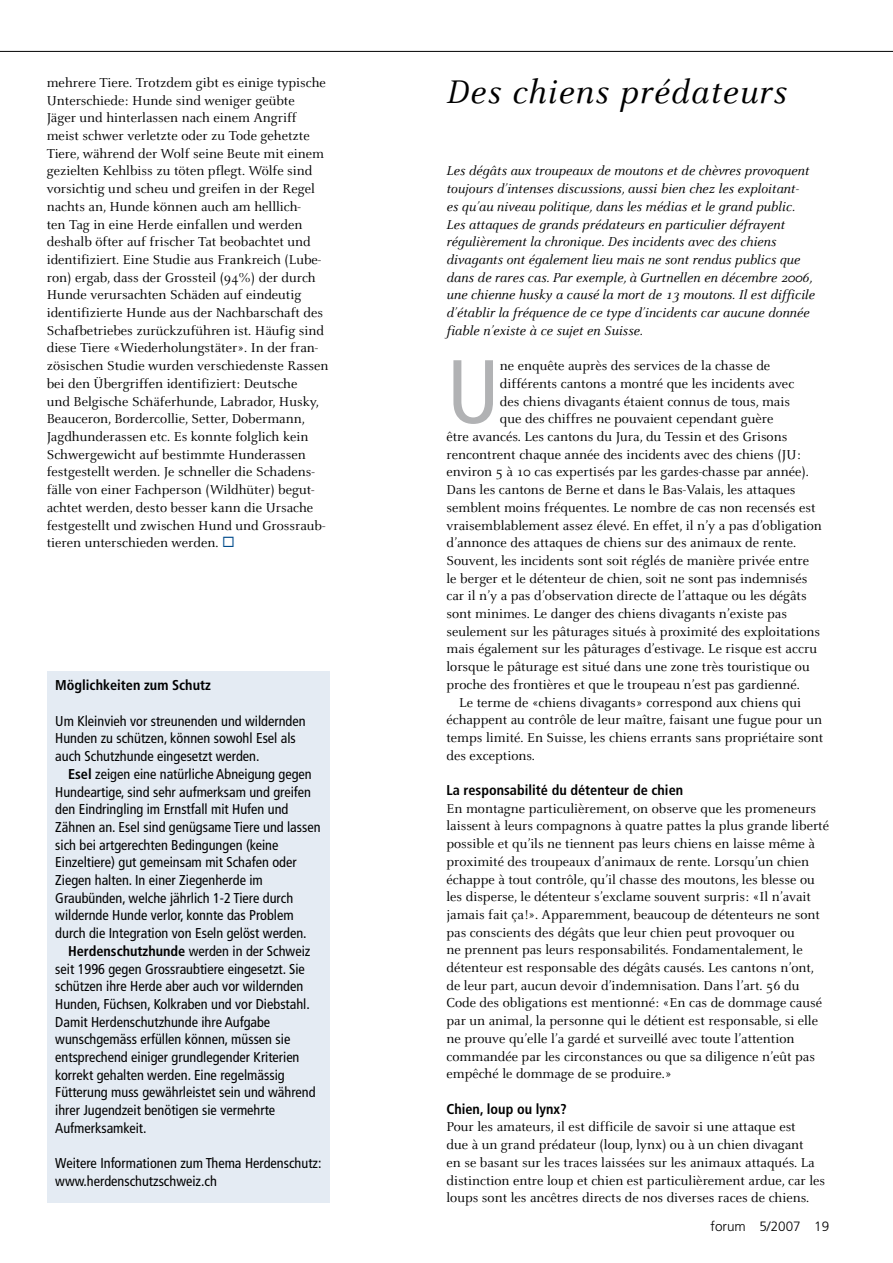
<style>
.page{position:relative;width:893px;height:1263px;background:#fff}
.page>*{position:absolute;margin:0;border:0;box-sizing:border-box;transform-origin:0 0}
.t1{font:condensed 90.3px "Frutiger";color:#b1b2b4}
.t2{font:italic 36px "Celeste";letter-spacing:.03em;color:#000}
.t3{font:14.25px/17.7px "Celeste";color:#000}
.t4{font:condensed 14.25px/17.7px "Frutiger";color:#000}
.t5{font:italic 14.25px/17.7px "Celeste";color:#000}
.t6{font:700 condensed 14.25px "Frutiger";color:#000}
.t7{font:300 13.5px "Frutiger";color:#000}
.s1{color:#004b8b}
.s2{font-weight:700}
</style>
<div class="page">
<hr style="left:0;top:51px;width:893px;height:1px;background:#000">
<div style="left:47px;top:671px;width:283px;height:531px;background:#e4ebf3"></div>
<p class="t3" style="left:47px;top:74px;width:283px">mehrere Tiere. Trotzdem gibt es einige typische Unterschiede: Hunde sind weniger geübte<br>Jäger und hinterlassen nach einem Angriff meist schwer verletzte oder zu Tode gehetzte Tiere, während der Wolf seine Beute mit einem gezielten Kehlbiss zu töten pflegt. Wölfe sind vorsichtig und scheu und greifen in der Regel nachts an, Hunde können auch am helllich-<br>ten Tag in eine Herde einfallen und werden deshalb öfter auf frischer Tat beobachtet und identifiziert. Eine Studie aus Frankreich (Lube&shy;ron) ergab, dass der Grossteil (94%) der durch Hunde verursachten Schäden auf eindeutig identifizierte Hunde aus der Nachbarschaft des Schafbetriebes zurückzuführen ist. Häufig sind diese Tiere «Wiederholungstäter». In der fran&shy;zösischen Studie wurden verschiedenste Rassen bei den Übergriffen identifiziert: Deutsche<br>und Belgische Schäferhunde, Labrador, Husky, Beauceron, Bordercollie, Setter, Dobermann, Jagdhunderassen etc. Es konnte folglich kein Schwergewicht auf bestimmte Hunderassen festgestellt werden. Je schneller die Schadens&shy;fälle von einer Fachperson (Wildhüter) begut&shy;achtet werden, desto besser kann die Ursache festgestellt und zwischen Hund und Grossraub&shy;tieren unterschieden werden. <span class="s1">◻</span></p>
<p class="t6" style="left:55px;top:677px;width:157px">Möglichkeiten zum Schutz</p>
<p class="t4" style="left:55px;top:712px;width:252px">Um Kleinvieh vor streunenden und wildernden<br>Hunden zu schützen, können sowohl Esel als auch Schutzhunde eingesetzt werden.</p>
<p class="t4" style="left:68px;top:765px;width:245px"><span class="s2">Esel</span> zeigen eine natürliche Abneigung gegen</p>
<p class="t4" style="left:55px;top:783px;width:257px">Hundeartige, sind sehr aufmerksam und greifen</p>
<p class="t4" style="left:55px;top:800px;width:235px">den Eindringling im Ernstfall mit Hufen und</p>
<p class="t4" style="left:55px;top:818px;width:267px">Zähnen an. Esel sind genügsame Tiere und lassen</p>
<p class="t4" style="left:55px;top:836px;width:225px">sich bei artgerechten Bedingungen (keine</p>
<p class="t4" style="left:55px;top:854px;width:243px">Einzeltiere) gut gemeinsam mit Schafen oder</p>
<p class="t4" style="left:55px;top:871px;width:209px">Ziegen halten. In einer Ziegenherde im</p>
<p class="t4" style="left:55px;top:889px;width:239px">Graubünden, welche jährlich 1-2 Tiere durch</p>
<p class="t4" style="left:55px;top:907px;width:240px">wildernde Hunde verlor, konnte das Problem</p>
<p class="t4" style="left:55px;top:924px;width:253px">durch die Integration von Eseln gelöst werden.</p>
<p class="t4" style="left:68px;top:942px;width:244px"><span class="s2">Herdenschutzhunde</span> werden in der Schweiz</p>
<p class="t4" style="left:55px;top:960px;width:251px">seit 1996 gegen Grossraubtiere eingesetzt. Sie</p>
<p class="t4" style="left:55px;top:977px;width:249px">schützen ihre Herde aber auch vor wildernden</p>
<p class="t4" style="left:55px;top:995px;width:256px">Hunden, Füchsen, Kolkraben und vor Diebstahl.</p>
<p class="t4" style="left:55px;top:1013px;width:217px">Damit Herdenschutzhunde ihre Aufgabe</p>
<p class="t4" style="left:55px;top:1031px;width:237px">wunschgemäss erfüllen können, müssen sie</p>
<p class="t4" style="left:55px;top:1048px;width:246px">entsprechend einiger grundlegender Kriterien</p>
<p class="t4" style="left:55px;top:1066px;width:231px">korrekt gehalten werden. Eine regelmässig</p>
<p class="t4" style="left:55px;top:1084px;width:262px">Fütterung muss gewährleistet sein und während</p>
<p class="t4" style="left:55px;top:1101px;width:221px">ihrer Jugendzeit benötigen sie vermehrte</p>
<p class="t4" style="left:55px;top:1119px;width:93px">Aufmerksamkeit.</p>
<p class="t4" style="left:55px;top:1154px;width:268px">Weitere Informationen zum Thema Herdenschutz: www.herdenschutzschweiz.ch</p>
<h2 class="t2" style="left:446px;top:73px;width:342px">Des chiens prédateurs</h2>
<p class="t5" style="left:446px;top:162px;width:370px">Les dégâts aux troupeaux de moutons et de chèvres provoquent toujours d’intenses discussions, aussi bien chez les exploitant-<br>es qu’au niveau politique, dans les médias et le grand public.<br>Les attaques de grands prédateurs en particulier défrayent régulièrement la chronique. Des incidents avec des chiens divagants ont également lieu mais ne sont rendus publics que dans de rares cas. Par exemple, à Gurtnellen en décembre 2006, une chienne husky a causé la mort de 13 moutons. Il est difficile d’établir la fréquence de ce type d’incidents car aucune donnée fiable n’existe à ce sujet en Suisse.</p>
<h1 class="t1" style="left:446px;top:339px;width:55px">U</h1>
<p class="t3" style="left:500px;top:357px;width:272px">ne enquête auprès des services de la chasse de</p>
<p class="t3" style="left:500px;top:375px;width:296px">différents cantons a montré que les incidents avec</p>
<p class="t3" style="left:500px;top:393px;width:292px">des chiens divagants étaient connus de tous, mais</p>
<p class="t3" style="left:500px;top:410px;width:275px">que des chiffres ne pouvaient cependant guère</p>
<p class="t3" style="left:446px;top:428px;width:342px">être avancés. Les cantons du Jura, du Tessin et des Grisons</p>
<p class="t3" style="left:446px;top:446px;width:356px">rencontrent chaque année des incidents avec des chiens (JU:</p>
<p class="t3" style="left:446px;top:463px;width:364px">environ 5 à 10 cas expertisés par les gardes-chasse par année).</p>
<p class="t3" style="left:446px;top:481px;width:350px">Dans les cantons de Berne et dans le Bas-Valais, les attaques</p>
<p class="t3" style="left:446px;top:499px;width:371px">semblent moins fréquentes. Le nombre de cas non recensés est</p>
<p class="t3" style="left:446px;top:517px;width:377px">vraisemblablement assez élevé. En effet, il n’y a pas d’obligation</p>
<p class="t3" style="left:446px;top:534px;width:351px">d’annonce des attaques de chiens sur des animaux de rente.</p>
<p class="t3" style="left:446px;top:552px;width:364px">Souvent, les incidents sont soit réglés de manière privée entre</p>
<p class="t3" style="left:446px;top:570px;width:362px">le berger et le détenteur de chien, soit ne sont pas indemnisés</p>
<p class="t3" style="left:446px;top:587px;width:362px">car il n’y a pas d’observation directe de l’attaque ou les dégâts</p>
<p class="t3" style="left:446px;top:605px;width:342px">sont minimes. Le danger des chiens divagants n’existe pas</p>
<p class="t3" style="left:446px;top:623px;width:375px">seulement sur les pâturages situés à proximité des exploitations</p>
<p class="t3" style="left:446px;top:640px;width:372px">mais également sur les pâturages d’estivage. Le risque est accru</p>
<p class="t3" style="left:446px;top:658px;width:365px">lorsque le pâturage est situé dans une zone très touristique ou</p>
<p class="t3" style="left:446px;top:676px;width:355px">proche des frontières et que le troupeau n’est pas gardienné.</p>
<p class="t3" style="left:459px;top:694px;width:343px">Le terme de «chiens divagants» correspond aux chiens qui</p>
<p class="t3" style="left:446px;top:711px;width:377px">échappent au contrôle de leur maître, faisant une fugue pour un</p>
<p class="t3" style="left:446px;top:729px;width:378px">temps limité. En Suisse, les chiens errants sans propriétaire sont</p>
<p class="t3" style="left:446px;top:747px;width:90px">des exceptions.</p>
<p class="t6" style="left:446px;top:782px;width:238px">La responsabilité du détenteur de chien</p>
<p class="t3" style="left:446px;top:800px;width:384px">En montagne particulièrement, on observe que les promeneurs laissent à leurs compagnons à quatre pattes la plus grande liberté possible et qu’ils ne tiennent pas leurs chiens en laisse même à proximité des troupeaux d’animaux de rente. Lorsqu’un chien échappe à tout contrôle, qu’il chasse des moutons, les blesse ou les disperse, le détenteur s’exclame souvent surpris: «Il n’avait jamais fait ça!». Apparemment, beaucoup de détenteurs ne sont pas conscients des dégâts que leur chien peut provoquer ou<br>ne prennent pas leurs responsabilités. Fondamentalement, le détenteur est responsable des dégâts causés. Les cantons n’ont, de leur part, aucun devoir d’indemnisation. Dans l’art. 56 du Code des obligations est mentionné: «En cas de dommage causé par un animal, la personne qui le détient est responsable, si elle ne prouve qu’elle l’a gardé et surveillé avec toute l’attention commandée par les circonstances ou que sa diligence n’eût pas empêché le dommage de se produire.»</p>
<p class="t6" style="left:446px;top:1100px;width:122px">Chien, loup ou lynx?</p>
<p class="t3" style="left:446px;top:1118px;width:380px">Pour les amateurs, il est difficile de savoir si une attaque est<br>due à un grand prédateur (loup, lynx) ou à un chien divagant<br>en se basant sur les traces laissées sur les animaux attaqués. La distinction entre loup et chien est particulièrement ardue, car les loups sont les ancêtres directs de nos diverses races de chiens.</p>
<p class="t7" style="left:711px;top:1218px;width:120px">forum 5/2007 19</p>
</div>
